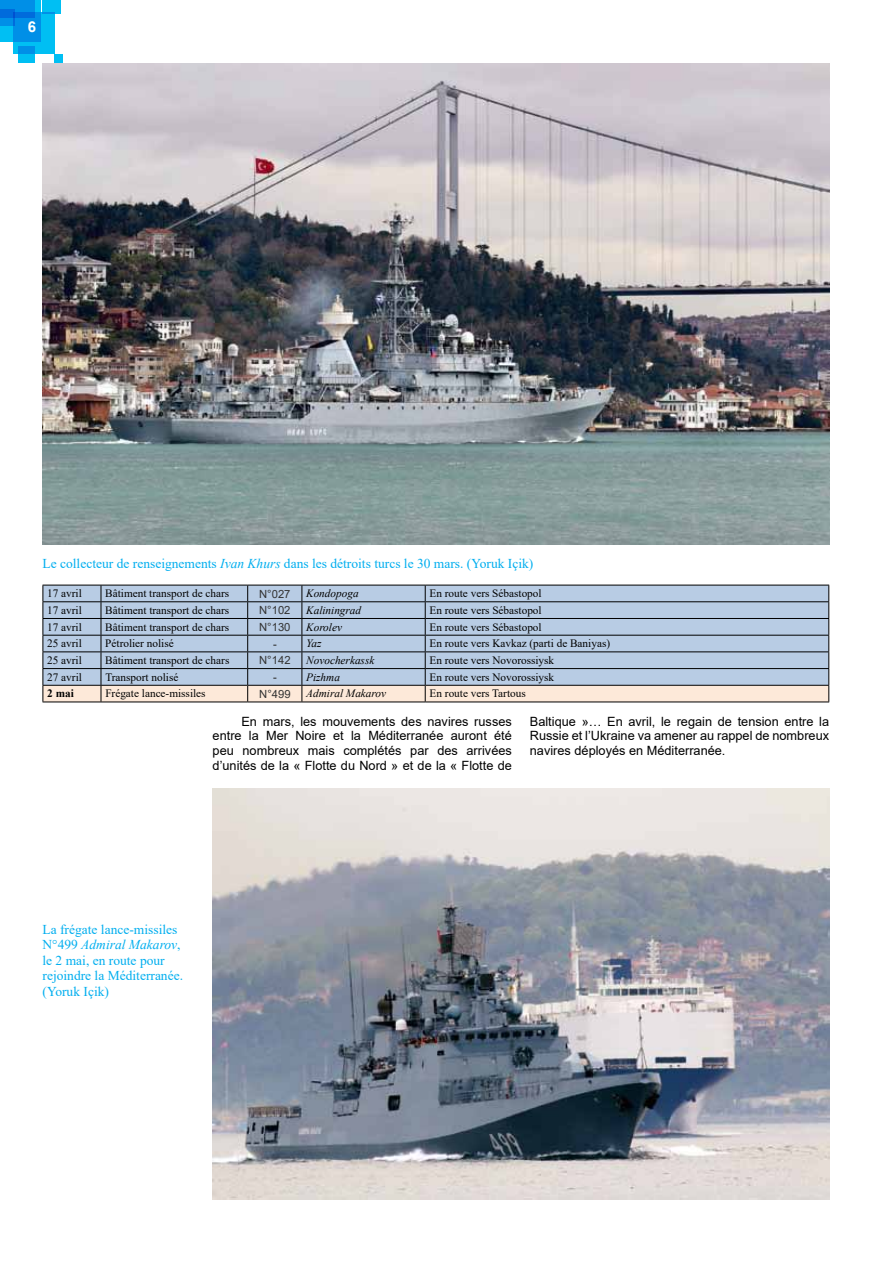
<style>
.page{position:relative;width:893px;height:1263px;background:#fff}
.page>*{position:absolute;margin:0;border:0;box-sizing:border-box;transform-origin:0 0}
.t1{font:700 15px "Arial";color:#fff}
.t2{font:13.5px/15.5px "Times New Roman";color:#00aeef}
.t3{font:12.75px/14.7px "Arial";color:#000;text-align:justify}
.t4{font:11.25px "Times New Roman";color:#000}
.t5{font:italic 11.25px "Times New Roman";color:#000}
.t6{font:11.25px "Arial";color:#333}
.t7{font:700 11.25px "Times New Roman";color:#000}
.s1{font-style:italic}
</style>
<div class="page">
<div style="left:0;top:0;width:41px;height:42px;background:#00bff3"></div>
<div style="left:0;top:0;width:34px;height:18px;background:#008fe7"></div>
<svg style="left:13px;top:13px;width:42px;height:41px;background:#00a4ec"></svg>
<div style="left:55px;top:54px;width:8px;height:9px;background:#00bff3"></div>
<div style="left:43px;top:0;width:18px;height:14px;background:#00bff3"></div>
<svg style="left:19px;top:46px;width:16px;height:16px"></svg>
<svg style="left:0;top:9px;width:15px;height:16px"></svg>
<hr style="left:43px;top:702px;width:58px;height:1px;background:#000">
<hr style="left:101px;top:702px;width:147px;height:1px;background:#000">
<hr style="left:248px;top:702px;width:54px;height:1px;background:#000">
<hr style="left:302px;top:702px;width:123px;height:1px;background:#000">
<hr style="left:425px;top:702px;width:404px;height:1px;background:#000">
<svg style="left:43px;top:585px;width:786px;height:117px;background:#b4c1d2"></svg>
<img style="left:43px;top:64px;width:786px;height:480px">
<img style="left:213px;top:788px;width:616px;height:411px">
<h1 class="t1" style="left:28px;top:16px;width:10px">6</h1>
<p class="t2" style="left:43px;top:556px;width:492px">Le collecteur de renseignements <span class="s1">Ivan Khurs</span> dans les détroits turcs le 30 mars. (Yoruk Içik)</p>
<p class="t4" style="left:47px;top:585px;width:36px">17 avril</p>
<p class="t4" style="left:105px;top:585px;width:126px">Bâtiment transport de chars</p>
<p class="t6" style="left:259px;top:586px;width:33px">N°027</p>
<p class="t5" style="left:306px;top:586px;width:54px">Kondopoga</p>
<p class="t4" style="left:429px;top:585px;width:114px">En route vers Sébastopol</p>
<p class="t4" style="left:47px;top:602px;width:36px">17 avril</p>
<p class="t4" style="left:105px;top:602px;width:126px">Bâtiment transport de chars</p>
<p class="t6" style="left:259px;top:602px;width:33px">N°102</p>
<p class="t5" style="left:306px;top:602px;width:57px">Kaliningrad</p>
<p class="t4" style="left:429px;top:602px;width:114px">En route vers Sébastopol</p>
<p class="t4" style="left:47px;top:619px;width:36px">17 avril</p>
<p class="t4" style="left:105px;top:619px;width:126px">Bâtiment transport de chars</p>
<p class="t6" style="left:259px;top:619px;width:33px">N°130</p>
<p class="t5" style="left:306px;top:619px;width:37px">Korolev</p>
<p class="t4" style="left:430px;top:619px;width:114px">En route vers Sébastopol</p>
<p class="t4" style="left:47px;top:635px;width:36px">25 avril</p>
<p class="t4" style="left:105px;top:635px;width:70px">Pétrolier nolisé</p>
<p class="t6" style="left:273px;top:636px;width:5px">-</p>
<p class="t5" style="left:306px;top:636px;width:17px">Yaz</p>
<p class="t4" style="left:430px;top:635px;width:182px">En route vers Kavkaz (parti de Baniyas)</p>
<p class="t4" style="left:47px;top:652px;width:36px">25 avril</p>
<p class="t4" style="left:105px;top:652px;width:126px">Bâtiment transport de chars</p>
<p class="t6" style="left:259px;top:653px;width:33px">N°142</p>
<p class="t5" style="left:306px;top:652px;width:70px">Novocherkassk</p>
<p class="t4" style="left:430px;top:652px;width:126px">En route vers Novorossiysk</p>
<p class="t4" style="left:47px;top:669px;width:36px">27 avril</p>
<p class="t4" style="left:105px;top:669px;width:75px">Transport nolisé</p>
<p class="t6" style="left:273px;top:669px;width:5px">-</p>
<p class="t5" style="left:306px;top:669px;width:35px">Pizhma</p>
<p class="t4" style="left:430px;top:669px;width:126px">En route vers Novorossiysk</p>
<p class="t7" style="left:47px;top:685px;width:28px">2 mai</p>
<p class="t4" style="left:105px;top:686px;width:102px">Frégate lance-missiles</p>
<p class="t6" style="left:259px;top:686px;width:33px">N°499</p>
<p class="t5" style="left:306px;top:686px;width:81px">Admiral Makarov</p>
<p class="t4" style="left:430px;top:686px;width:98px">En route vers Tartous</p>
<p class="t3" style="left:213px;top:714px;width:301px;text-indent:29px">En mars, les mouvements des navires russes entre la Mer Noire et la Méditerranée auront été peu nombreux mais complétés par des arrivées d’unités de la « Flotte du Nord » et de la « Flotte de</p>
<p class="t3" style="left:530px;top:714px;width:301px">Baltique »… En avril, le regain de tension entre la Russie et l’Ukraine va amener au rappel de nombreux navires déployés en Méditerranée.</p>
<p class="t2" style="left:43px;top:921px;width:142px">La frégate lance-missiles<br>N°499 <span class="s1">Admiral Makarov</span>, le 2 mai, en route pour rejoindre la Méditerranée. (Yoruk Içik)</p>
</div>
